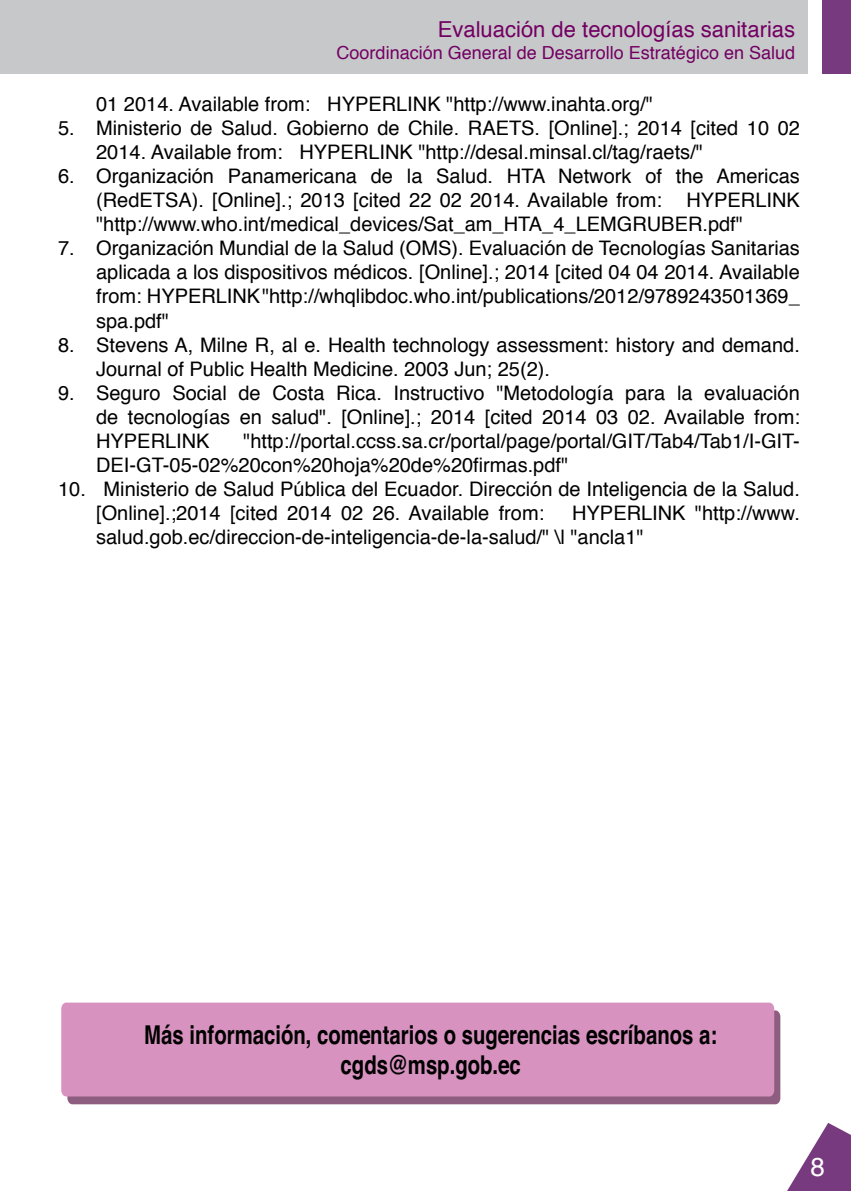
<style>
.page{position:relative;width:851px;height:1191px;background:#fff}
.page>*{position:absolute;margin:0;border:0;box-sizing:border-box;transform-origin:0 0}
.t1{font:700 26px/29.6px "Helvetica";color:#000;text-align:center;scale:.78 1}
.t2{font:26px "Helvetica";color:#fff}
.t3{font:22px "Helvetica";color:#730062}
.t4{font:20px/24px "Helvetica";color:#000}
.t5{font:18px "Helvetica";color:#730062}
</style>
<div class="page">
<div style="left:821px;top:0;width:29px;height:74px;background:#773a7e"></div>
<div style="left:0;top:0;width:807px;height:74px;background:#c7c8ca"></div>
<svg style="left:787px;top:1123px;width:63px;height:68px"></svg>
<svg style="left:67px;top:1010px;width:713px;height:94px;background:#916183"></svg>
<div style="left:61px;top:1002px;width:713px;height:94px;background:#d792bf"></div>
<p class="t3" style="left:438px;top:13px;width:359px">Evaluación de tecnologías sanitarias</p>
<p class="t5" style="left:676px;top:39px;width:121px">́gico en Salud</p>
<p class="t5" style="left:336px;top:39px;width:92px">Coordinacio</p>
<p class="t5" style="left:422px;top:39px;width:265px">ń General de Desarrollo Estrate</p>
<p class="t4" style="left:58px;top:117px;width:18px">5.</p>
<p class="t4" style="left:58px;top:165px;width:18px">6.</p>
<p class="t4" style="left:58px;top:237px;width:18px">7.</p>
<p class="t4" style="left:58px;top:333px;width:18px">8.</p>
<p class="t4" style="left:58px;top:381px;width:18px">9.</p>
<p class="t4" style="left:58px;top:477px;width:29px">10.</p>
<p class="t4" style="left:96px;top:93px;width:705px">01 2014. Available from:<br>Ministerio de Salud. Gobierno de Chile. RAETS. [Online ; .] 2014 [cited 10 02</p>
<p class="t4" style="left:327px;top:93px;width:327px">HYPERLINK "http://www.inahta.org "/</p>
<p class="t4" style="left:96px;top:141px;width:188px">2014. Available from:</p>
<p class="t4" style="left:299px;top:141px;width:405px">HYPERLINK "http://desal.minsal.cl/tag/raets "/</p>
<p class="t4" style="left:96px;top:165px;width:119px">Organización</p>
<p class="t4" style="left:228px;top:165px;width:130px">Panamericana</p>
<p class="t4" style="left:371px;top:165px;width:24px">de</p>
<p class="t4" style="left:407px;top:165px;width:17px">la</p>
<p class="t4" style="left:436px;top:165px;width:58px">Salud.</p>
<p class="t4" style="left:507px;top:165px;width:40px">HTA</p>
<p class="t4" style="left:558px;top:165px;width:75px">Network</p>
<p class="t4" style="left:645px;top:165px;width:18px">of</p>
<p class="t4" style="left:675px;top:165px;width:29px">the</p>
<p class="t4" style="left:716px;top:165px;width:85px">Americas</p>
<p class="t4" style="left:96px;top:189px;width:705px">(RedETSA .) [Online ; .] 2013 [cited 22 02 2014. Available from: "http://www.who.int/medical_devices/Sat_am_HTA _4_ LEMGRUBER.pdf"<br>Organización Mundial de la Salud (OMS .) Evaluación de Tecnologías Sanitarias</p>
<p class="t4" style="left:686px;top:189px;width:115px">HYPERLINK</p>
<p class="t4" style="left:96px;top:261px;width:705px">aplicada a los dispositivos médicos [. Online ; .] 2014 [cited 04 04 2014. Available from: HYPERLINK"http://whqlibdoc.who.int/publications/2012/9789243501369_ spa.pdf"<br>Stevens A, Milne R, al .e Health technology assessment: history and demand.</p>
<p class="t4" style="left:96px;top:357px;width:455px">Journal of Public Health Medicine. 2003 Jun; 2 5 . (2)</p>
<p class="t4" style="left:96px;top:381px;width:66px">Seguro</p>
<p class="t4" style="left:172px;top:381px;width:56px">Social</p>
<p class="t4" style="left:238px;top:381px;width:24px">de</p>
<p class="t4" style="left:272px;top:381px;width:54px">Costa</p>
<p class="t4" style="left:336px;top:381px;width:47px">Rica.</p>
<p class="t4" style="left:393px;top:381px;width:93px">Instructivo</p>
<p class="t4" style="left:496px;top:381px;width:119px">"Metodología</p>
<p class="t4" style="left:625px;top:381px;width:42px">para</p>
<p class="t4" style="left:677px;top:381px;width:17px">la</p>
<p class="t4" style="left:704px;top:381px;width:97px">evaluación</p>
<p class="t4" style="left:341px;top:405px;width:82px">[Online ; .]</p>
<p class="t4" style="left:128px;top:405px;width:104px">tecnologías</p>
<p class="t4" style="left:754px;top:405px;width:47px">from:</p>
<p class="t4" style="left:485px;top:405px;width:49px">[cited</p>
<p class="t4" style="left:96px;top:405px;width:24px">de</p>
<p class="t4" style="left:96px;top:453px;width:473px">DEI-GT-05-02%20con%20hoja%20de%20firmas.pdf"</p>
<p class="t4" style="left:271px;top:405px;width:62px">salud ."</p>
<p class="t4" style="left:627px;top:405px;width:118px">02. Available</p>
<p class="t4" style="left:431px;top:405px;width:46px">2014</p>
<p class="t4" style="left:542px;top:405px;width:46px">2014</p>
<p class="t4" style="left:596px;top:405px;width:24px">03</p>
<p class="t4" style="left:240px;top:405px;width:24px">en</p>
<p class="t4" style="left:243px;top:429px;width:558px">"http://portal.ccss.sa.cr/portal/page/portal/GIT/Tab4/Tab1/ -I GIT-</p>
<p class="t4" style="left:96px;top:429px;width:115px">HYPERLINK</p>
<p class="t4" style="left:103px;top:477px;width:697px">Ministerio de Salud Pública del Ecuador. Dirección de Inteligencia de la Salud.</p>
<p class="t4" style="left:96px;top:501px;width:549px">[Online ;.] 2014<br>salud.gob.ec/direccion-de-inteligencia-de l a- -salud/" \ "l ancla "1</p>
<p class="t4" style="left:498px;top:501px;width:47px">from:</p>
<p class="t4" style="left:230px;top:501px;width:49px">[cited</p>
<p class="t4" style="left:372px;top:501px;width:118px">26. Available</p>
<p class="t4" style="left:572px;top:501px;width:115px">HYPERLINK</p>
<p class="t4" style="left:287px;top:501px;width:46px">2014</p>
<p class="t4" style="left:341px;top:501px;width:24px">02</p>
<p class="t4" style="left:694px;top:501px;width:106px">"http://www.</p>
<h1 class="t1" style="left:144px;top:1020px;width:736px">Más información, comentarios o sugerencias escríbanos :a cgds@msp.gob.ec</h1>
<h1 class="t2" style="left:810px;top:1147px;width:16px">8</h1>
</div>
